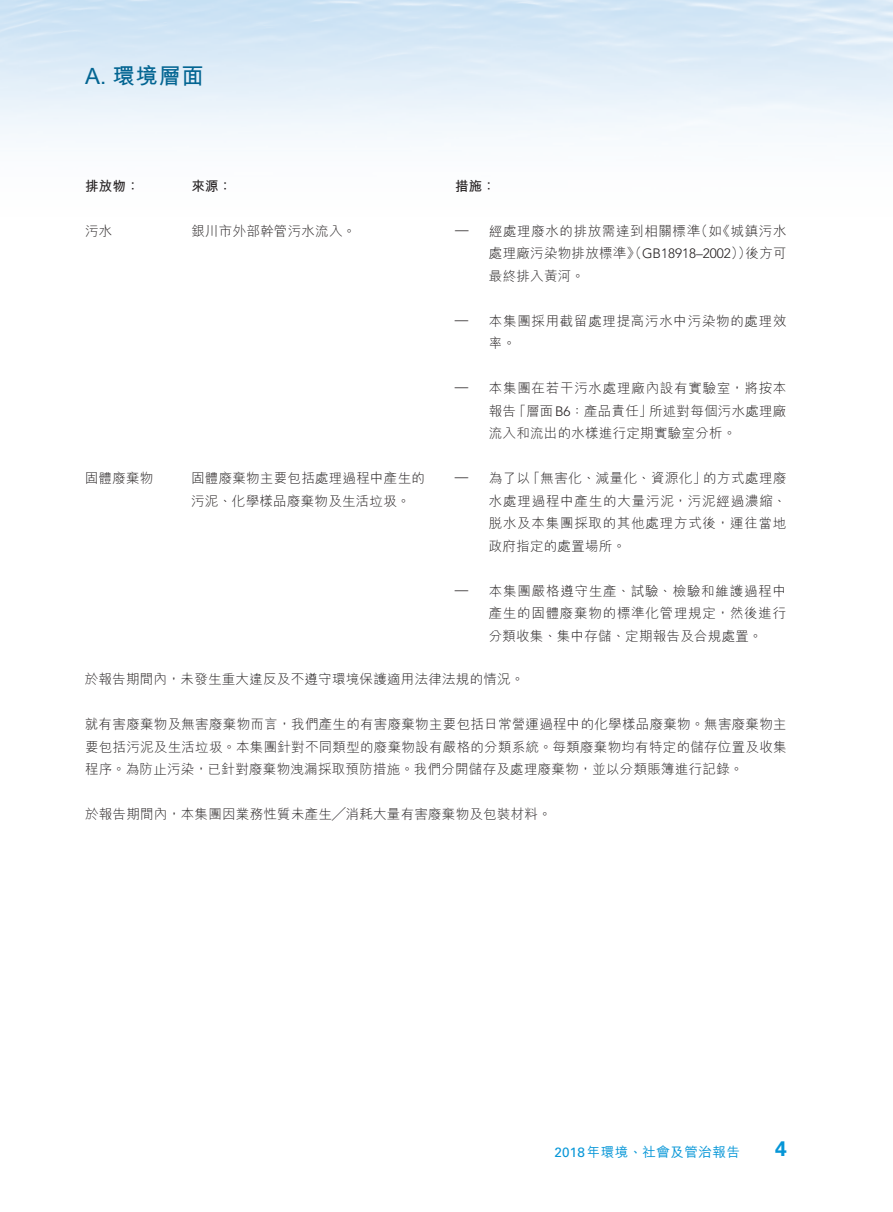
<style>
.page{position:relative;width:893px;height:1212px;background:#fff}
.page>*{position:absolute;margin:0;border:0;box-sizing:border-box;transform-origin:0 0}
.t1{font:700 22.5px "M Hei HK";color:#036592}
.t2{font:700 21px "Univers LT Std";color:#0696d7}
.t3{font:300 13.5px/22.5px "M Hei HK";letter-spacing:.02em;color:#231f20}
.t4{font:300 13.5px/22.5px "M Hei HK";letter-spacing:.055em;color:#231f20}
.t5{font:300 13.5px "M Hei HK";letter-spacing:.05em;color:#231f20}
.t6{font:300 13.5px "M Hei HK";letter-spacing:.06em;color:#231f20}
.t7{font:500 13.5px "M Hei HK";letter-spacing:.035em;color:#0696d7}
.t8{font:300 13.5px "M Hei HK";letter-spacing:.045em;color:#231f20}
.t9{font:700 13.5px "M Hei HK";letter-spacing:.02em;color:#231f20}
.t10{font:300 13.5px "Avenir LT Std";color:#231f20}
.s1{font-family:"Avenir LT Std"}
.s2{font-family:"Univers LT Std";font-weight:400}
</style>
<div class="page">
<h1 class="t1" style="left:85px;top:59px;width:120px">A. 環境層面</h1>
<p class="t9" style="left:85px;top:176px;width:56px">排放物：</p>
<p class="t9" style="left:191px;top:176px;width:42px">來源：</p>
<p class="t9" style="left:455px;top:176px;width:42px">措施：</p>
<p class="t3" style="left:85px;top:219px;width:29px">污水</p>
<p class="t3" style="left:85px;top:467px;width:70px">固體廢棄物</p>
<p class="t3" style="left:191px;top:219px;width:166px">銀川市外部幹管污水流入。</p>
<p class="t10" style="left:455px;top:221px;width:15px">—</p>
<p class="t10" style="left:455px;top:311px;width:15px">—</p>
<p class="t10" style="left:455px;top:379px;width:15px">—</p>
<p class="t3" style="left:191px;top:467px;width:235px">固體廢棄物主要包括處理過程中產生的</p>
<p class="t3" style="left:191px;top:489px;width:221px">污泥、化學樣品廢棄物及生活垃圾。</p>
<p class="t10" style="left:455px;top:469px;width:15px">—</p>
<p class="t10" style="left:455px;top:581px;width:15px">—</p>
<p class="t3" style="left:695px;top:219px;width:29px">（如</p>
<p class="t8" style="left:489px;top:224px;width:213px">經處理廢水的排放需達到相關標準</p>
<p class="t3" style="left:717px;top:219px;width:71px">《城鎮污水</p>
<p class="t3" style="left:489px;top:242px;width:264px">處理廠污染物排放標準》（<span class="s1">GB18918–2002</span>））最終排入黃河。</p>
<p class="t5" style="left:489px;top:314px;width:299px">本集團採用截留處理提高污水中污染物的處理效</p>
<p class="t3" style="left:746px;top:242px;width:43px">後方可</p>
<p class="t3" style="left:489px;top:332px;width:28px">率。</p>
<p class="t4" style="left:489px;top:377px;width:299px">本集團在若干污水處理廠內設有實驗室，將按本</p>
<p class="t3" style="left:513px;top:399px;width:141px">「層面<span class="s1">B6</span>：產品責任」</p>
<p class="t3" style="left:489px;top:399px;width:249px">報告<br>流入和流出的水樣進行定期實驗室分析。</p>
<p class="t3" style="left:649px;top:399px;width:139px">所述對每個污水處理廠</p>
<p class="t3" style="left:703px;top:467px;width:85px">的方式處理廢</p>
<p class="t3" style="left:527px;top:467px;width:181px">「無害化、減量化、資源化」</p>
<p class="t3" style="left:489px;top:467px;width:43px">為了以</p>
<p class="t3" style="left:489px;top:489px;width:299px;text-align:justify">水處理過程中產生的大量污泥，污泥經過濃縮、脫水及本集團採取的其他處理方式後，運往當地政府指定的處置場所。</p>
<p class="t6" style="left:489px;top:584px;width:299px">本集團嚴格遵守生產、試驗、檢驗和維護過程中</p>
<p class="t4" style="left:489px;top:602px;width:299px">產生的固體廢棄物的標準化管理規定，然後進行分類收集、集中存儲、定期報告及合規處置。</p>
<p class="t3" style="left:85px;top:668px;width:441px">於報告期間內，未發生重大違反及不遵守環境保護適用法律法規的情況。</p>
<p class="t3" style="left:85px;top:713px;width:703px;text-align:justify">就有害廢棄物及無害廢棄物而言，我們產生的有害廢棄物主要包括日常營運過程中的化學樣品廢棄物。無害廢棄物主要包括污泥及生活垃圾。本集團針對不同類型的廢棄物設有嚴格的分類系統。每類廢棄物均有特定的儲存位置及收集程序。為防止污染，已針對廢棄物洩漏採取預防措施。我們分開儲存及處理廢棄物，並以分類賬簿進行記錄。</p>
<p class="t3" style="left:85px;top:803px;width:468px">於報告期間內，本集團因業務性質未產生╱消耗大量有害廢棄物及包裝材料。</p>
<p class="t7" style="left:554px;top:1142px;width:187px"><span class="s2">2018</span>年環境、社會及管治報告</p>
<h2 class="t2" style="left:775px;top:1136px;width:13px">4</h2>
</div>
